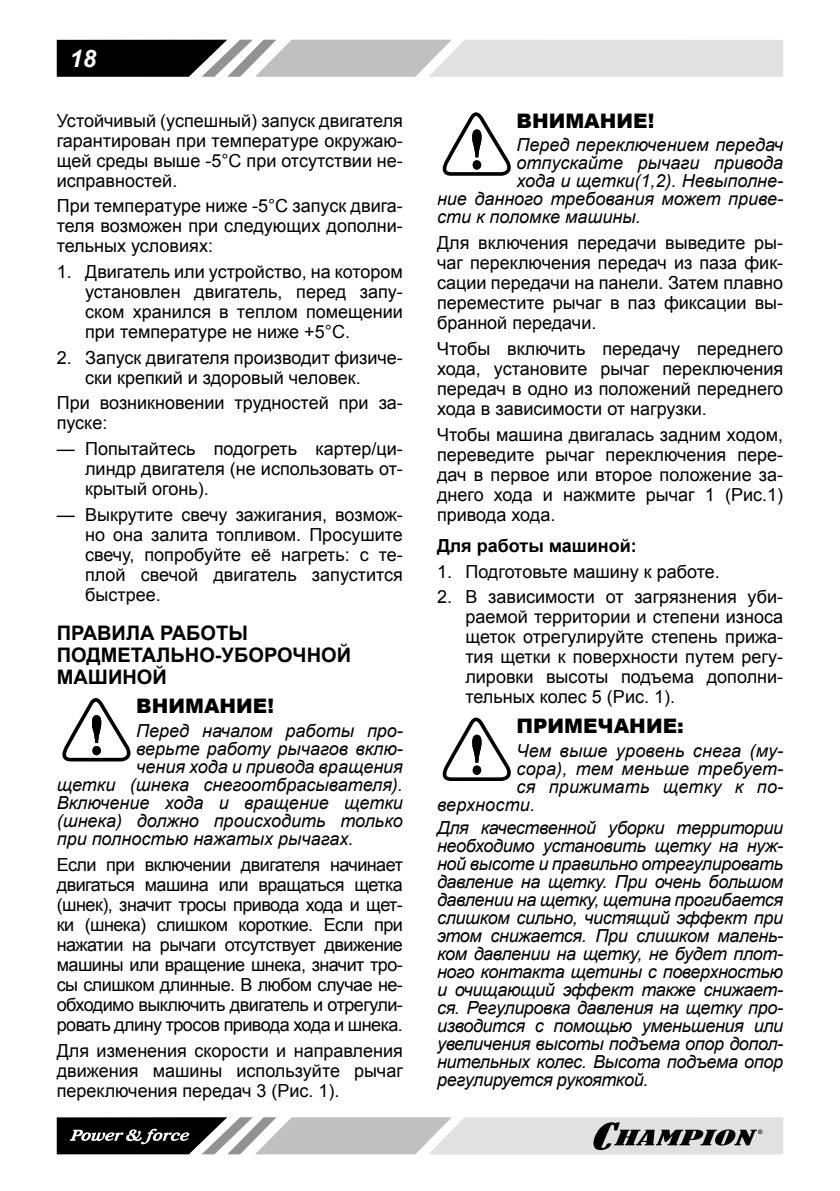
<style>
.page{position:relative;width:840px;height:1191px;background:#fff}
.page>*{position:absolute;margin:0;border:0;box-sizing:border-box;transform-origin:0 0}
.t1{font:italic 700 24px "Arial";color:#fff}
.t2{font:700 20px/22px "Arial";color:#000}
.t3{font:900 20px "Arial";color:#000}
.t4{font:18px/20px "Arial";color:#000;text-align:justify}
.t5{font:italic 18px/18px "Arial";color:#000;text-align:justify}
.t6{font:700 18px "Arial";color:#000}
</style>
<div class="page">
<svg style="left:57px;top:40px;width:725px;height:37px;background:#aaa"></svg>
<svg style="left:57px;top:1117px;width:725px;height:37px;background:#a1a1a1"></svg>
<svg style="left:62px;top:698px;width:69px;height:63px"></svg>
<svg style="left:442px;top:112px;width:69px;height:64px"></svg>
<svg style="left:442px;top:717px;width:69px;height:64px"></svg>
<h1 class="t1" style="left:70px;top:44px;width:28px">18</h1>
<p class="t4" style="left:57px;top:110px;width:347px">Устойчивый (успешный) запуск двигателя гарантирован при температуре окружаю&shy;щей среды выше -5°С при отсутствии не&shy;исправностей.</p>
<p class="t4" style="left:57px;top:196px;width:347px">При температуре ниже -5°С запуск двига&shy;теля возможен при следующих дополни&shy;тельных условиях:</p>
<p class="t4" style="left:85px;top:262px;width:319px;text-indent:-28px">1. Двигатель или устройство, на котором установлен двигатель, перед запу&shy;ском хранился в теплом помещении при температуре не ниже +5°С.</p>
<p class="t4" style="left:85px;top:347px;width:319px;text-indent:-28px">2. Запуск двигателя производит физиче&shy;ски крепкий и здоровый человек.</p>
<p class="t4" style="left:57px;top:393px;width:347px">При возникновении трудностей при за&shy;пуске:</p>
<p class="t4" style="left:85px;top:439px;width:319px;text-indent:-28px">— Попытайтесь подогреть картер/ци&shy;линдр двигателя (не использовать от&shy;крытый огонь).</p>
<p class="t4" style="left:85px;top:504px;width:319px;text-indent:-28px">— Выкрутите свечу зажигания, возмож&shy;но она залита топливом. Просушите свечу, попробуйте её нагреть: с те&shy;плой свечой двигатель запустится быстрее.</p>
<p class="t2" style="left:57px;top:622px;width:296px">ПРАВИЛА РАБОТЫ<br>ПОДМЕТАЛЬНО-УБОРОЧНОЙ<br>МАШИНОЙ</p>
<p class="t3" style="left:136px;top:692px;width:139px">ВНИМАНИЕ!</p>
<p class="t5" style="left:136px;top:722px;width:268px">Перед началом работы про-</p>
<p class="t5" style="left:136px;top:740px;width:268px">верьте работу рычагов вклю-</p>
<p class="t5" style="left:136px;top:758px;width:268px">чения хода и привода вращения</p>
<p class="t5" style="left:57px;top:776px;width:347px">щетки (шнека снегоотбрасывателя).</p>
<p class="t5" style="left:57px;top:794px;width:347px">Включение хода и вращение щетки</p>
<p class="t5" style="left:57px;top:812px;width:347px">(шнека) должно происходить только</p>
<p class="t5" style="left:57px;top:830px;width:298px">при полностью нажатых рычагах.</p>
<p class="t4" style="left:57px;top:854px;width:347px">Если при включении двигателя начинает двигаться машина или вращаться щетка (шнек), значит тросы привода хода и щет&shy;ки (шнека) слишком короткие. Если при нажатии на рычаги отсутствует движение машины или вращение шнека, значит тро&shy;сы слишком длинные. В любом случае не&shy;обходимо выключить двигатель и отрегули&shy;ровать длину тросов привода хода и шнека.</p>
<p class="t4" style="left:57px;top:1040px;width:347px">Для изменения скорости и направления движения машины используйте рычаг переключения передач 3 (Рис. 1).</p>
<p class="t3" style="left:516px;top:106px;width:139px">ВНИМАНИЕ!</p>
<p class="t5" style="left:516px;top:136px;width:268px">Перед переключением передач</p>
<p class="t5" style="left:516px;top:154px;width:268px">отпускайте рычаги привода</p>
<p class="t5" style="left:516px;top:172px;width:268px">хода и щетки(1,2). Невыполне-</p>
<p class="t5" style="left:437px;top:190px;width:347px">ние данного требования может приве-</p>
<p class="t5" style="left:437px;top:208px;width:205px">сти к поломке машины.</p>
<p class="t4" style="left:437px;top:233px;width:347px">Для включения передачи выведите ры&shy;чаг переключения передач из паза фик&shy;сации передачи на панели. Затем плавно переместите рычаг в паз фиксации вы&shy;бранной передачи.</p>
<p class="t4" style="left:437px;top:339px;width:347px">Чтобы включить передачу переднего хода, установите рычаг переключения передач в одно из положений переднего хода в зависимости от нагрузки.</p>
<p class="t4" style="left:437px;top:424px;width:347px">Чтобы машина двигалась задним ходом, переведите рычаг переключения пере&shy;дач в первое или второе положение за&shy;днего хода и нажмите рычаг 1 (Рис.1) привода хода.</p>
<p class="t6" style="left:437px;top:533px;width:201px">Для работы машиной:</p>
<p class="t4" style="left:437px;top:561px;width:284px">1. Подготовьте машину к работе.</p>
<p class="t4" style="left:465px;top:587px;width:319px;text-indent:-28px">2. В зависимости от загрязнения уби&shy;раемой территории и степени износа щеток отрегулируйте степень прижа&shy;тия щетки к поверхности путем регу&shy;лировки высоты подъема дополни&shy;тельных колес 5 (Рис. 1).</p>
<p class="t3" style="left:516px;top:711px;width:169px">ПРИМЕЧАНИЕ:</p>
<p class="t5" style="left:516px;top:741px;width:268px">Чем выше уровень снега (му-</p>
<p class="t5" style="left:516px;top:759px;width:268px">сора), тем меньше требует-</p>
<p class="t5" style="left:516px;top:777px;width:268px">ся прижимать щетку к по-</p>
<p class="t5" style="left:437px;top:795px;width:99px">верхности.</p>
<p class="t5" style="left:437px;top:819px;width:347px">Для качественной уборки территории необходимо установить щетку на нуж&shy;ной высоте и правильно отрегулировать давление на щетку. При очень большом давлении на щетку, щетина прогибается слишком сильно, чистящий эффект при этом снижается. При слишком малень&shy;ком давлении на щетку, не будет плот&shy;ного контакта щетины с поверхностью и очищающий эффект также снижает&shy;ся. Регулировка давления на щетку про&shy;изводится с помощью уменьшения или увеличения высоты подъема опор допол&shy;нительных колес. Высота подъема опор регулируется рукояткой.</p>
</div>
